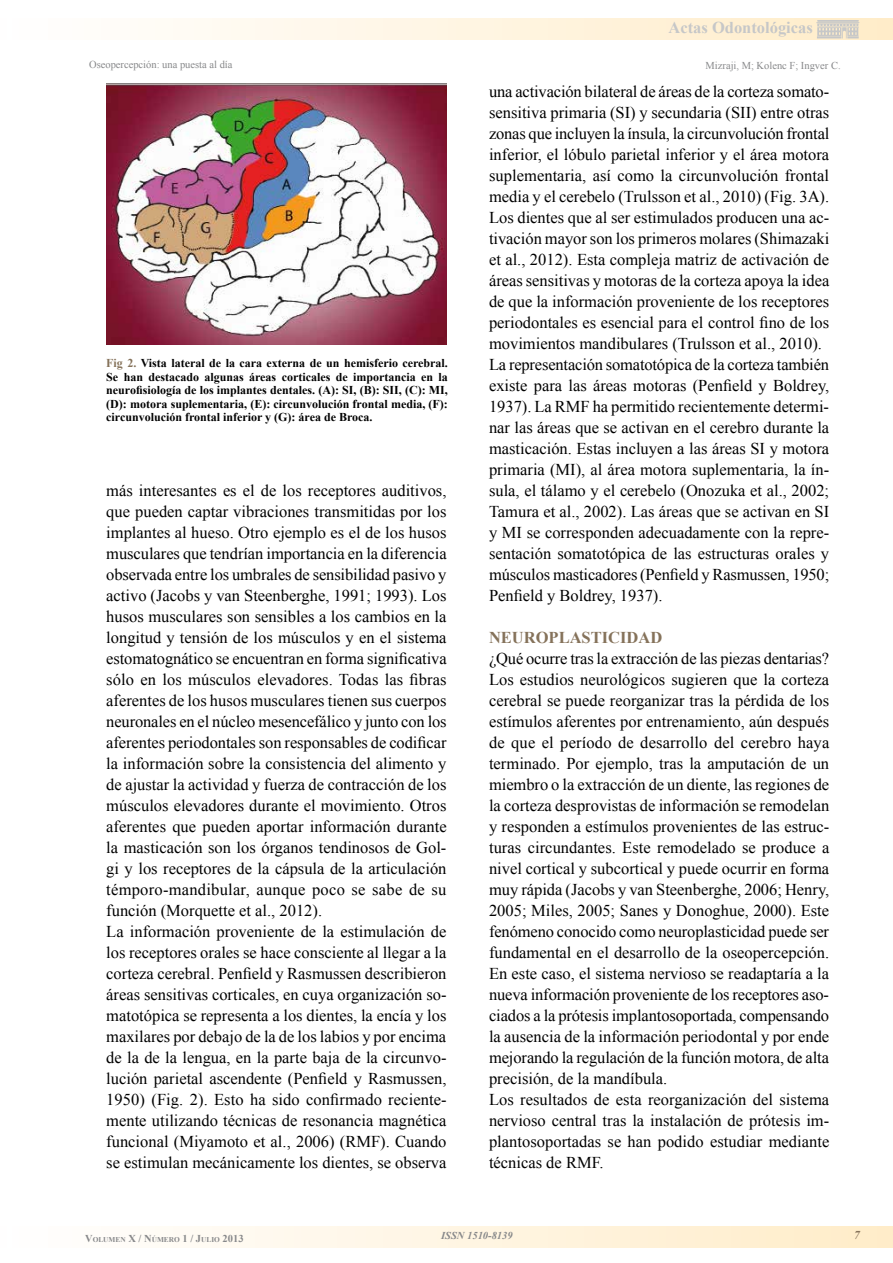
<style>
.page{position:relative;width:893px;height:1263px;background:#fff}
.page>*{position:absolute;margin:0;border:0;box-sizing:border-box;transform-origin:0 0}
.t1{font:16.5px/21px "Times New Roman";color:#000}
.t2{font:700 16.5px "Times New Roman";color:#c6c7c8}
.t3{font:700 16.5px "Times New Roman";color:#85725a}
.t4{font:700 12px/13.5px "Times New Roman";color:#000;text-align:justify}
.t5{font:italic 700 12px "Times New Roman";color:#85725a}
.t6{font:10.65px "Times New Roman";color:#87888a}
.t7{font:10.5px "Times New Roman";color:#87888a}
.t8{font:italic 700 10.5px "Times New Roman";color:#87888a}
.t9{font:700 7.35px "Times New Roman";color:#87888a}
.s1{color:#85725a}
.s2{font-size:10.5px}
</style>
<div class="page">
<img style="left:106px;top:84px;width:340px;height:260px">
<p class="t2" style="left:668px;top:16px;width:146px">Actas Odontológicas</p>
<p class="t6" style="left:89px;top:58px;width:145px">Oseopercepción: una puesta al día</p>
<p class="t7" style="left:706px;top:58px;width:137px">Mizraji, M; Kolenc F; Ingver C.</p>
<p class="t4" style="left:106px;top:356px;width:343px"><span class="s1">Fig 2.</span> Vista lateral de la cara externa de un hemisferio cerebral.<br>Se han destacado algunas áreas corticales de importancia en la neurofisiología de los implantes dentales. (A): SI, (B): SII, (C): MI, (D): motora suplementaria, (E): circunvolución frontal media, (F): circunvolución frontal inferior y (G): área de Broca.</p>
<p class="t1" style="left:106px;top:480px;width:342px">más interesantes es el de los receptores auditivos, que pueden captar vibraciones transmitidas por los implantes al hueso. Otro ejemplo es el de los husos musculares que tendrían importancia en la diferencia observada entre los umbrales de sensibilidad pasivo y activo (Jacobs y van Steenberghe, 1991; 1993). Los husos musculares son sensibles a los cambios en la longitud y tensión de los músculos y en el sistema estomatognático se encuentran en forma significativa sólo en los músculos elevadores. Todas las fibras aferentes de los husos musculares tienen sus cuerpos neuronales en el núcleo mesencefálico y junto con los aferentes periodontales son responsables de codificar la información sobre la consistencia del alimento y de ajustar la actividad y fuerza de contracción de los músculos elevadores durante el movimiento. Otros aferentes que pueden aportar información durante la masticación son los órganos tendinosos de Gol&shy;gi y los receptores de la cápsula de la articulación témporo-mandibular, aunque poco se sabe de su función (Morquette et al., 2012).<br>La información proveniente de la estimulación de los receptores orales se hace consciente al llegar a la corteza cerebral. Penfield y Rasmussen describieron áreas sensitivas corticales, en cuya organización so&shy;matotópica se representa a los dientes, la encía y los maxilares por debajo de la de los labios y por encima de la de la lengua, en la parte baja de la circunvo&shy;lución parietal ascendente (Penfield y Rasmussen, 1950) (Fig. 2). Esto ha sido confirmado reciente&shy;mente utilizando técnicas de resonancia magnética funcional (Miyamoto et al., 2006) (RMF). Cuando se estimulan mecánicamente los dientes, se observa</p>
<p class="t1" style="left:489px;top:80px;width:342px">una activación bilateral de áreas de la corteza somato&shy;sensitiva primaria (SI) y secundaria (SII) entre otras zonas que incluyen la ínsula, la circunvolución frontal inferior, el lóbulo parietal inferior y el área motora suplementaria, así como la circunvolución frontal media y el cerebelo (Trulsson et al., 2010) (Fig. 3A).<br>Los dientes que al ser estimulados producen una ac&shy;tivación mayor son los primeros molares (Shimazaki et al., 2012). Esta compleja matriz de activación de áreas sensitivas y motoras de la corteza apoya la idea de que la información proveniente de los receptores periodontales es esencial para el control fino de los movimientos mandibulares (Trulsson et al., 2010).<br>La representación somatotópica de la corteza también existe para las áreas motoras (Penfield y Boldrey, 1937). La RMF ha permitido recientemente determi&shy;nar las áreas que se activan en el cerebro durante la masticación. Estas incluyen a las áreas SI y motora primaria (MI), al área motora suplementaria, la ín&shy;sula, el tálamo y el cerebelo (Onozuka et al., 2002; Tamura et al., 2002). Las áreas que se activan en SI y MI se corresponden adecuadamente con la repre&shy;sentación somatotópica de las estructuras orales y músculos masticadores (Penfield y Rasmussen, 1950; Penfield y Boldrey, 1937).</p>
<p class="t3" style="left:489px;top:626px;width:175px">NEUROPLASTICIDAD</p>
<p class="t1" style="left:489px;top:647px;width:342px">¿Qué ocurre tras la extracción de las piezas dentarias?<br>Los estudios neurológicos sugieren que la corteza cerebral se puede reorganizar tras la pérdida de los estímulos aferentes por entrenamiento, aún después de que el período de desarrollo del cerebro haya terminado. Por ejemplo, tras la amputación de un miembro o la extracción de un diente, las regiones de la corteza desprovistas de información se remodelan y responden a estímulos provenientes de las estruc&shy;turas circundantes. Este remodelado se produce a nivel cortical y subcortical y puede ocurrir en forma muy rápida (Jacobs y van Steenberghe, 2006; Henry, 2005; Miles, 2005; Sanes y Donoghue, 2000). Este fenómeno conocido como neuroplasticidad puede ser fundamental en el desarrollo de la oseopercepción.<br>En este caso, el sistema nervioso se readaptaría a la nueva información proveniente de los receptores aso&shy;ciados a la prótesis implantosoportada, compensando la ausencia de la información periodontal y por ende mejorando la regulación de la función motora, de alta precisión, de la mandíbula.<br>Los resultados de esta reorganización del sistema nervioso central tras la instalación de prótesis im&shy;plantosoportadas se han podido estudiar mediante técnicas de RMF.</p>
<p class="t9" style="left:85px;top:1235px;width:160px"><span class="s2">V</span>OLUMEN <span class="s2">X / N</span>ÚMERO <span class="s2">1 / J</span>ULIO <span class="s2">2013</span></p>
<p class="t8" style="left:441px;top:1228px;width:73px">ISSN 1510-8139</p>
<p class="t5" style="left:854px;top:1227px;width:7px">7</p>
</div>
